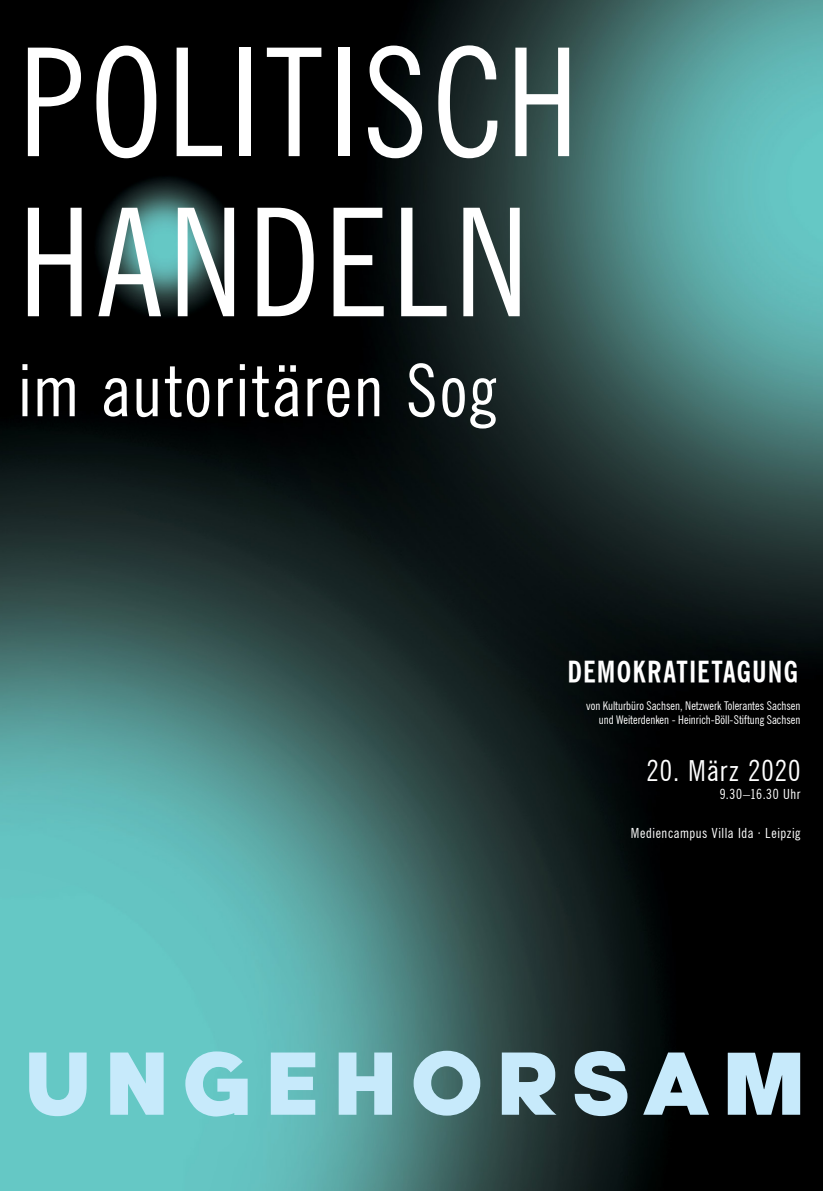
<style>
.page{position:relative;width:823px;height:1191px;background:#fff}
.page>*{position:absolute;margin:0;border:0;box-sizing:border-box;transform-origin:0 0}
.t1{font:condensed 150px/160px "News Gothic BT";letter-spacing:.03em;color:#fff}
.t2{font:91px "Provicali";letter-spacing:.185em;color:#c7eafb}
.t3{font:condensed 72px "News Gothic BT";letter-spacing:.035em;color:#fff}
.t4{font:29px "News Goth Cn BT Bold";letter-spacing:.04em;color:#fff}
.t5{font:condensed 29px "News Gothic BT";letter-spacing:.035em;color:#fff}
.t6{font:condensed 14px "News Gothic BT";letter-spacing:.04em;color:#fff}
.t7{font:condensed 12px/14.4px "News Gothic BT";color:#fff;text-align:right}
</style>
<div class="page">
<img style="left:0;top:0;width:822px;height:1191px">
<h1 class="t1" style="left:18px;top:22px;width:562px">POLITISCH<br>HANDELN</h1>
<h3 class="t3" style="left:18px;top:347px;width:479px">im autoritären Sog</h3>
<h3 class="t4" style="left:567px;top:653px;width:232px">DEMOKRATIETAGUNG</h3>
<p class="t7" style="left:586px;top:698px;width:215px">von Kulturbüro Sachsen, Netzwerk Tolerantes Sachsen und Weiterdenken - Heinrich-Böll-Stiftung Sachsen</p>
<h3 class="t5" style="left:646px;top:753px;width:155px">20. März 2020</h3>
<p class="t6" style="left:719px;top:785px;width:82px">9.30–16.30 Uhr</p>
<p class="t6" style="left:630px;top:824px;width:171px">Mediencampus Villa Ida · Leipzig</p>
<h2 class="t2" style="left:27px;top:1028px;width:776px">UNGEHORSAM</h2>
</div>
